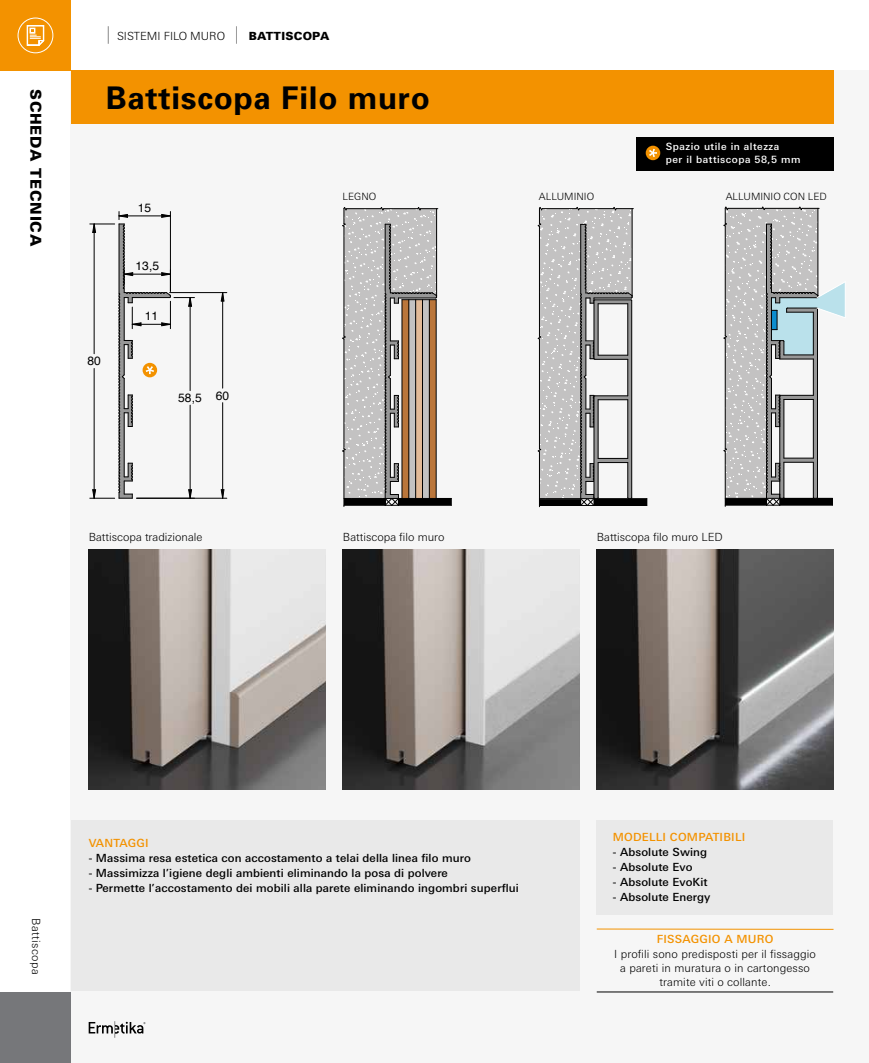
<style>
.page{position:relative;width:869px;height:1063px;background:#fff}
.page>*{position:absolute;margin:0;border:0;box-sizing:border-box;transform-origin:0 0}
.t1{font:700 31.25px "Univers";letter-spacing:.025em;color:#000}
.t2{font:900 15px "Univers";letter-spacing:.05em;color:#000}
.t3{font:12px "Helvetica";letter-spacing:-.005em;color:#000}
.t4{font:500 11.25px "Linotype Univers Basic";letter-spacing:.01em;color:#000}
.t5{font:300 11.25px/13.8px "Linotype Univers Basic";letter-spacing:.01em;color:#000;text-align:center}
.t6{font:500 11.25px "Linotype Univers Basic";letter-spacing:.02em;color:#f39200}
.t7{font:300 11.25px "Linotype Univers Basic";letter-spacing:.03em;color:#000}
.t8{font:500 10px/12.5px "Linotype Univers Basic";letter-spacing:.05em;color:#fff}
.t9{font:300 10px "Linotype Univers Basic";color:#000}
.s1{font-family:"Linotype Univers Extd Ult";font-style:italic;font-size:17.5px}
.s2{font-family:"Univers";font-weight:900}
</style>
<div class="page">
<div style="left:71px;top:71px;width:797px;height:934px;background:#f6f6f6"></div>
<div style="left:71px;top:820px;width:508px;height:171px;background:#e9e9e9"></div>
<div style="left:71px;top:992px;width:797px;height:71px;background:#f6f6f6"></div>
<div style="left:71px;top:71px;width:762px;height:53px;background:#f39200"></div>
<div style="left:0;top:992px;width:71px;height:71px;background:#76777a"></div>
<div style="left:0;top:0;width:71px;height:71px;background:#f39200"></div>
<svg style="left:89px;top:1021px;width:56px;height:17px"></svg>
<div style="left:18px;top:18px;width:35px;height:35px;border:1px solid #fff;border-radius:50%"></div>
<svg style="left:27px;top:25px;width:17px;height:21px"></svg>
<div style="left:636px;top:137px;width:197px;height:34px;background:#000"></div>
<div style="left:645px;top:146px;width:15px;height:14px;background:#f39200;border-radius:50%"></div>
<svg style="left:649px;top:149px;width:7px;height:8px"></svg>
<div style="left:398px;top:498px;width:53px;height:7px;background:#000"></div>
<hr style="left:398px;top:505px;width:53px;height:1px;background:#000">
<hr style="left:343px;top:452px;width:1px;height:55px;background:#000">
<svg style="left:342px;top:207px;width:95px;height:299px;background:#afa8a2"></svg>
<div style="left:593px;top:499px;width:53px;height:6px;background:#000"></div>
<hr style="left:593px;top:505px;width:53px;height:1px;background:#000">
<hr style="left:593px;top:498px;width:53px;height:1px;background:#000">
<hr style="left:539px;top:452px;width:1px;height:55px;background:#000">
<svg style="left:537px;top:207px;width:96px;height:299px"></svg>
<svg style="left:723px;top:207px;width:122px;height:299px"></svg>
<hr style="left:137px;top:498px;width:90px;height:1px;background:#000">
<hr style="left:169px;top:292px;width:58px;height:1px;background:#000">
<svg style="left:221px;top:490px;width:3px;height:8px"></svg>
<svg style="left:221px;top:292px;width:3px;height:10px"></svg>
<hr style="left:222px;top:403px;width:1px;height:95px;background:#000">
<hr style="left:222px;top:293px;width:1px;height:95px;background:#000">
<hr style="left:596px;top:929px;width:237px;height:1px;background:#f39200">
<hr style="left:596px;top:992px;width:236px;height:1px;background:#000">
<img style="left:88px;top:550px;width:237px;height:240px">
<img style="left:342px;top:550px;width:237px;height:240px">
<img style="left:596px;top:550px;width:236px;height:240px">
<div style="left:596px;top:820px;width:236px;height:95px;background:#e9e9e9"></div>
<svg style="left:90px;top:212px;width:104px;height:287px"></svg>
<h2 class="t2" style="left:45px;top:89px;width:159px;rotate:90deg">SCHEDA TECNICA</h2>
<p class="t5" style="left:106px;top:29px;width:224px"><span class="s1">|</span> SISTEMI FILO MURO <span class="s1">|</span> <span class="s2">BATTISCOPA</span></p>
<h1 class="t1" style="left:106px;top:78px;width:325px">Battiscopa Filo muro</h1>
<p class="t8" style="left:665px;top:141px;width:136px">Spazio utile in altezza<br>per il battiscopa 58,5 mm</p>
<p class="t3" style="left:87px;top:352px;width:15px">80</p>
<p class="t3" style="left:138px;top:198px;width:15px">15</p>
<p class="t3" style="left:135px;top:256px;width:25px">13,5</p>
<p class="t3" style="left:145px;top:307px;width:15px">11</p>
<p class="t3" style="left:178px;top:389px;width:52px">58,5 60</p>
<p class="t9" style="left:342px;top:190px;width:35px">LEGNO</p>
<p class="t9" style="left:538px;top:190px;width:57px">ALLUMINIO</p>
<p class="t9" style="left:725px;top:190px;width:103px">ALLUMINIO CON LED</p>
<p class="t5" style="left:89px;top:530px;width:115px">Battiscopa tradizionale</p>
<p class="t5" style="left:343px;top:530px;width:103px">Battiscopa filo muro</p>
<p class="t5" style="left:596px;top:530px;width:127px">Battiscopa filo muro LED</p>
<p class="t7" style="left:43px;top:918px;width:58px;rotate:90deg">Battiscopa</p>
<p class="t6" style="left:89px;top:837px;width:61px">VANTAGGI</p>
<p class="t4" style="left:89px;top:852px;width:383px">- Massima resa estetica con accostamento a telai della linea filo muro</p>
<p class="t4" style="left:89px;top:867px;width:360px">- Massimizza l’igiene degli ambienti eliminando la posa di polvere</p>
<p class="t4" style="left:89px;top:882px;width:431px">- Permette l’accostamento dei mobili alla parete eliminando ingombri superflui</p>
<p class="t6" style="left:612px;top:830px;width:134px">MODELLI COMPATIBILI</p>
<p class="t4" style="left:612px;top:845px;width:96px">- Absolute Swing</p>
<p class="t4" style="left:612px;top:860px;width:81px">- Absolute Evo</p>
<p class="t4" style="left:612px;top:875px;width:96px">- Absolute EvoKit</p>
<p class="t4" style="left:612px;top:890px;width:99px">- Absolute Energy</p>
<p class="t6" style="left:656px;top:933px;width:118px">FISSAGGIO A MURO</p>
<p class="t5" style="left:614px;top:947px;width:203px">I profili sono predisposti per il fissaggio a pareti in muratura o in cartongesso tramite viti o collante.</p>
</div>
